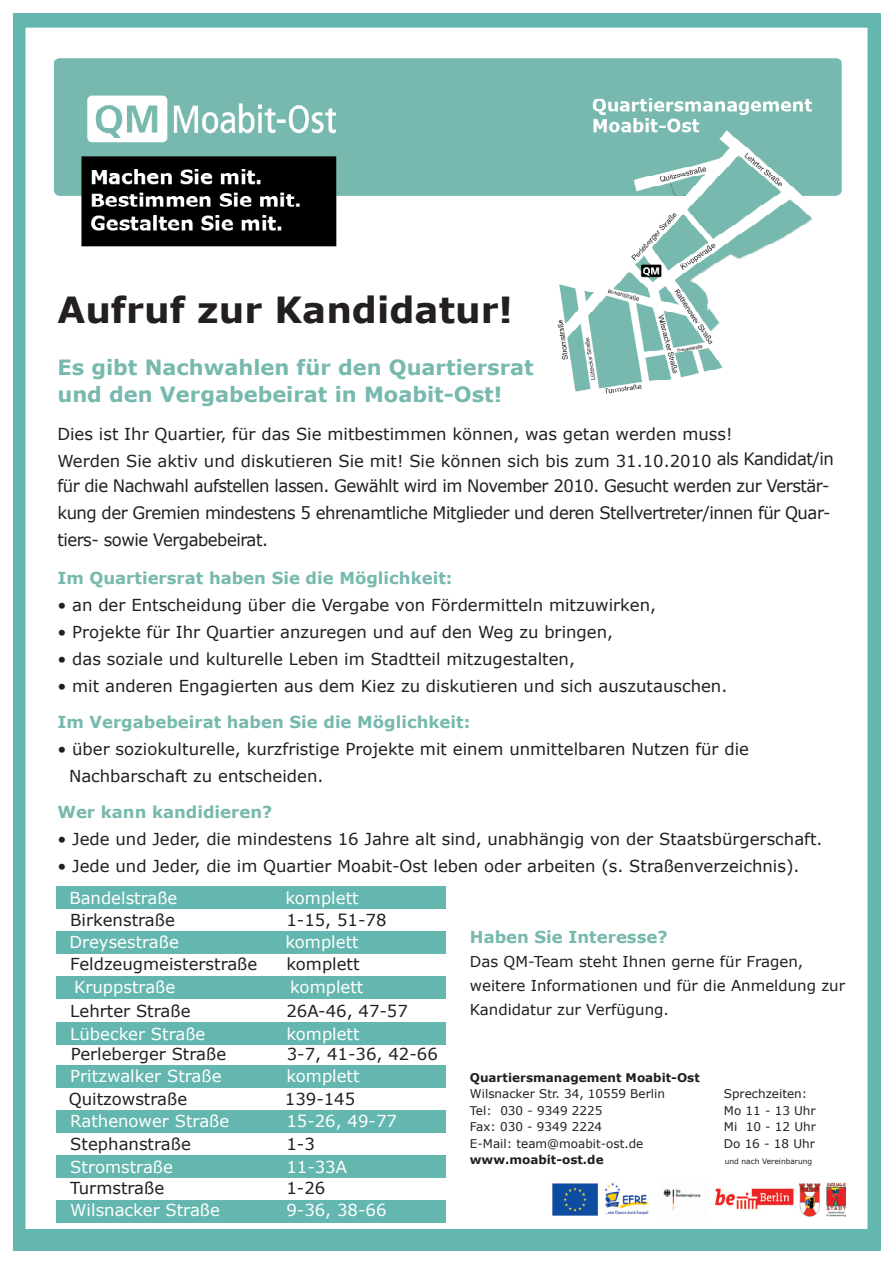
<style>
.page{position:relative;width:893px;height:1263px;background:#fff}
.page>*{position:absolute;margin:0;border:0;box-sizing:border-box;transform-origin:0 0}
.t1{font:700 36px "Verdana";color:#231f20}
.t2{font:700 21px/27px "Verdana";color:#77b9ae}
.t3{font:17.1px/27px "Verdana";letter-spacing:-.03em;color:#231f20;text-align:justify;scale:.96 1}
.t4{font:16.5px/27px "Verdana";color:#231f20}
.t5{font:16.5px "Verdana";color:#fff}
.t6{font:700 16.5px "Verdana";color:#77b9ae}
.t7{font:15px/24px "Verdana";color:#231f20}
.t8{font:12px "Verdana";color:#231f20}
.t9{font:700 12px "Verdana";color:#231f20}
.t10{font:7.5px "Verdana";color:#231f20}
.s1{font-size:17.1px}
.s2{font-weight:700;color:#77b9ae}
</style>
<div class="page">
<div style="left:13px;top:13px;width:867px;height:1237px;background:#63b7af"></div>
<div style="left:26px;top:28px;width:841px;height:1201px;background:#fff"></div>
<img style="left:53px;top:58px;width:789px;height:336px">
<img style="left:552px;top:1182px;width:295px;height:35px">
<div style="left:57px;top:887px;width:389px;height:22px;background:#63b7af"></div>
<div style="left:57px;top:1066px;width:389px;height:22px;background:#63b7af"></div>
<div style="left:57px;top:1155px;width:389px;height:22px;background:#63b7af"></div>
<div style="left:57px;top:931px;width:389px;height:23px;background:#63b7af"></div>
<div style="left:57px;top:1110px;width:389px;height:23px;background:#63b7af"></div>
<div style="left:57px;top:1022px;width:389px;height:22px;background:#63b7af"></div>
<div style="left:57px;top:976px;width:389px;height:22px;background:#63b7af"></div>
<div style="left:57px;top:1200px;width:389px;height:22px;background:#63b7af"></div>
<p class="t1" style="left:57px;top:287px;width:457px">Aufruf zur Kandidatur!</p>
<p class="t2" style="left:57px;top:353px;width:478px">Es gibt Nachwahlen für den Quartiersrat und den Vergabebeirat in Moabit-Ost!</p>
<p class="t4" style="left:57px;top:420px;width:778px">Dies ist Ihr Quartier, für das Sie mitbestimmen können, was getan werden muss!<br>Werden Sie aktiv und diskutieren Sie mit! Sie können sich bis zum 31.10.2010 <span class="s1">als Kandidat/in</span></p>
<p class="t3" style="left:57px;top:472px;width:807px">für die Nachwahl aufstellen lassen. Gewählt wird im November 2010. Gesucht werden zur Verstär&shy;kung der Gremien mindestens 5 ehrenamtliche Mitglieder und deren Stellvertreter/innen für Quar&shy;tiers- sowie Vergabebeirat.</p>
<p class="t6" style="left:57px;top:567px;width:397px">Im Quartiersrat haben Sie die Möglichkeit:</p>
<p class="t4" style="left:57px;top:591px;width:600px">• an der Entscheidung über die Vergabe von Fördermitteln mitzuwirken,</p>
<p class="t4" style="left:57px;top:618px;width:557px">• Projekte für Ihr Quartier anzuregen und auf den Weg zu bringen,</p>
<p class="t4" style="left:57px;top:645px;width:519px">• das soziale und kulturelle Leben im Stadtteil mitzugestalten,</p>
<p class="t4" style="left:57px;top:672px;width:671px">• mit anderen Engagierten aus dem Kiez zu diskutieren und sich auszutauschen.</p>
<p class="t6" style="left:57px;top:711px;width:414px">Im Vergabebeirat haben Sie die Möglichkeit:</p>
<p class="t4" style="left:57px;top:735px;width:693px">• über soziokulturelle, kurzfristige Projekte mit einem unmittelbaren Nutzen für die</p>
<p class="t4" style="left:57px;top:757px;width:268px;line-height:36px;text-indent:12px">Nachbarschaft zu entscheiden.<br><span class="s2">Wer kann kandidieren?</span></p>
<p class="t4" style="left:57px;top:825px;width:767px">• Jede und Jeder, die mindestens 16 Jahre alt sind, unabhängig von der Staatsbürgerschaft.</p>
<p class="t4" style="left:57px;top:852px;width:744px">• Jede und Jeder, die im Quartier Moabit-Ost leben oder arbeiten (s. Straßenverzeichnis).</p>
<p class="t5" style="left:69px;top:888px;width:110px">Bandelstraße</p>
<p class="t5" style="left:285px;top:888px;width:75px">komplett</p>
<p class="t5" style="left:69px;top:931px;width:111px">Dreysestraße</p>
<p class="t5" style="left:285px;top:931px;width:75px">komplett</p>
<p class="t5" style="left:74px;top:976px;width:103px">Kruppstraße</p>
<p class="t5" style="left:290px;top:976px;width:75px">komplett</p>
<p class="t5" style="left:70px;top:1023px;width:137px">Lübecker Straße</p>
<p class="t5" style="left:286px;top:1023px;width:75px">komplett</p>
<p class="t5" style="left:70px;top:1066px;width:153px">Pritzwalker Straße</p>
<p class="t5" style="left:286px;top:1066px;width:75px">komplett</p>
<p class="t5" style="left:70px;top:1110px;width:160px">Rathenower Straße</p>
<p class="t5" style="left:286px;top:1110px;width:112px">15-26, 49-77</p>
<p class="t5" style="left:70px;top:1156px;width:104px">Stromstraße</p>
<p class="t5" style="left:286px;top:1156px;width:62px">11-33A</p>
<p class="t5" style="left:70px;top:1200px;width:151px">Wilsnacker Straße</p>
<p class="t5" style="left:286px;top:1200px;width:102px">9-36, 38-66</p>
<p class="t4" style="left:70px;top:905px;width:106px">Birkenstraße</p>
<p class="t4" style="left:286px;top:905px;width:102px">1-15, 51-78</p>
<p class="t4" style="left:70px;top:950px;width:189px">Feldzeugmeisterstraße</p>
<p class="t4" style="left:286px;top:950px;width:75px">komplett</p>
<p class="t4" style="left:70px;top:997px;width:122px">Lehrter Straße</p>
<p class="t4" style="left:286px;top:997px;width:123px">26A-46, 47-57</p>
<p class="t4" style="left:71px;top:1039px;width:157px">Perleberger Straße</p>
<p class="t4" style="left:287px;top:1039px;width:153px">3-7, 41-36, 42-66</p>
<p class="t4" style="left:69px;top:1085px;width:120px">Quitzowstraße</p>
<p class="t4" style="left:285px;top:1085px;width:72px">139-145</p>
<p class="t4" style="left:70px;top:1130px;width:122px">Stephanstraße</p>
<p class="t4" style="left:286px;top:1130px;width:30px">1-3</p>
<p class="t4" style="left:70px;top:1174px;width:95px">Turmstraße</p>
<p class="t4" style="left:286px;top:1174px;width:40px">1-26</p>
<p class="t6" style="left:470px;top:926px;width:199px">Haben Sie Interesse?</p>
<p class="t7" style="left:470px;top:948px;width:377px">Das QM-Team steht Ihnen gerne für Fragen, weitere Informationen und für die Anmeldung zur<br>Kandidatur zur Verfügung.</p>
<p class="t9" style="left:470px;top:1069px;width:231px">Quartiersmanagement Moabit-Ost</p>
<p class="t8" style="left:470px;top:1086px;width:197px">Wilsnacker Str. 34, 10559 Berlin</p>
<p class="t8" style="left:724px;top:1086px;width:85px">Sprechzeiten:</p>
<p class="t8" style="left:470px;top:1102px;width:134px">Tel: 030 - 9349 2225</p>
<p class="t8" style="left:724px;top:1102px;width:93px">Mo 11 - 13 Uhr</p>
<p class="t8" style="left:470px;top:1119px;width:134px">Fax: 030 - 9349 2224</p>
<p class="t8" style="left:724px;top:1119px;width:94px">Mi 10 - 12 Uhr</p>
<p class="t8" style="left:470px;top:1135px;width:175px">E-Mail: team@moabit-ost.de</p>
<p class="t8" style="left:724px;top:1135px;width:92px">Do 16 - 18 Uhr</p>
<p class="t9" style="left:470px;top:1152px;width:135px">www.moabit-ost.de</p>
<p class="t10" style="left:725px;top:1156px;width:89px">und nach Vereinbarung</p>
</div>
